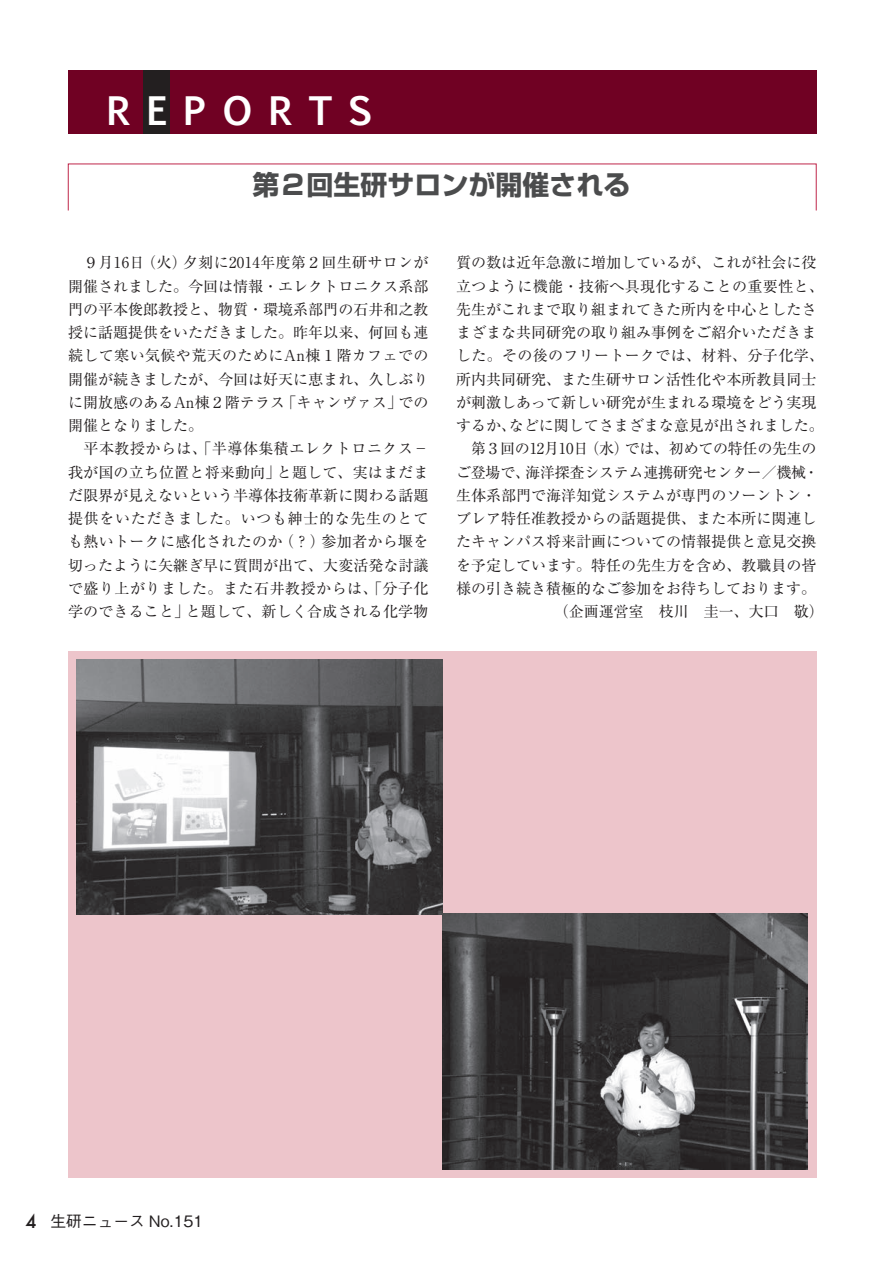
<style>
.page{position:relative;width:893px;height:1263px;background:#fff}
.page>*{position:absolute;margin:0;border:0;box-sizing:border-box;transform-origin:0 0}
.t1{font:700 37.5px "Euphemia UCAS";letter-spacing:.42em;color:#fff}
.t2{font:700 27px "Shin Go Pro";color:#4b4c4d}
.t3{font:500 15.75px "Gothic BBB Pro";color:#231f20}
.t4{font:15px/23.2px "Ryumin Pro";color:#231f20}
.t5{font:15px "Ryumin Pro";letter-spacing:.025em;color:#231f20}
.t6{font:15px "Ryumin Pro";letter-spacing:-.02em;color:#231f20}
.s1{font-family:"Futura";font-size:18px}
</style>
<div class="page">
<div style="left:68px;top:70px;width:748px;height:64px;background:#700123"></div>
<div style="left:143px;top:70px;width:26px;height:64px;background:#231f20"></div>
<div style="left:68px;top:651px;width:748px;height:527px;background:#edc5cb"></div>
<img style="left:77px;top:659px;width:365px;height:255px">
<img style="left:442px;top:914px;width:366px;height:255px">
<h1 class="t1" style="left:107px;top:83px;width:268px">REPORTS</h1>
<h2 class="t2" style="left:252px;top:164px;width:380px">第２回生研サロンが開催される</h2>
<p class="t4" style="left:68px;top:250px;width:362px">　９月16日（火）夕刻に2014年度第２回生研サロンが開催されました。今回は情報・エレクトロニクス系部門の平本俊郎教授と、物質・環境系部門の石井和之教授に話題提供をいただきました。昨年以来、何回も連続して寒い気候や荒天のためにAn棟１階カフェでの開催が続きましたが、今回は好天に恵まれ、久しぶりに開放感のあるAn棟２階テラス「キャンヴァス」での開催となりました。<br>　平本教授からは、「半導体集積エレクトロニクス−我が国の立ち位置と将来動向」と題して、実はまだまだ限界が見えないという半導体技術革新に関わる話題提供をいただきました。いつも紳士的な先生のとても熱いトークに感化されたのか（？）参加者から堰を切ったように矢継ぎ早に質問が出て、大変活発な討議で盛り上がりました。また石井教授からは、「分子化学のできること」と題して、新しく合成される化学物</p>
<p class="t4" style="left:456px;top:250px;width:362px">質の数は近年急激に増加しているが、これが社会に役</p>
<p class="t5" style="left:456px;top:274px;width:369px">立つように機能・技術へ具現化することの重要性と、</p>
<p class="t4" style="left:456px;top:297px;width:362px">先生がこれまで取り組まれてきた所内を中心としたさ</p>
<p class="t4" style="left:456px;top:320px;width:362px">まざまな共同研究の取り組み事例をご紹介いただきま</p>
<p class="t5" style="left:456px;top:344px;width:369px">した。その後のフリートークでは、材料、分子化学、</p>
<p class="t4" style="left:456px;top:366px;width:362px">所内共同研究、また生研サロン活性化や本所教員同士</p>
<p class="t4" style="left:456px;top:390px;width:362px">が刺激しあって新しい研究が生まれる環境をどう実現</p>
<p class="t4" style="left:456px;top:413px;width:369px">するか、などに関してさまざまな意見が出されました。</p>
<p class="t6" style="left:456px;top:437px;width:362px">　第３回の12月10日（水）では、初めての特任の先生の</p>
<p class="t4" style="left:456px;top:459px;width:364px">ご登場で、海洋探査システム連携研究センター／機械・</p>
<p class="t4" style="left:456px;top:483px;width:362px">生体系部門で海洋知覚システムが専門のソーントン・</p>
<p class="t4" style="left:456px;top:506px;width:362px">ブレア特任准教授からの話題提供、また本所に関連し</p>
<p class="t4" style="left:456px;top:529px;width:362px">たキャンパス将来計画についての情報提供と意見交換</p>
<p class="t4" style="left:456px;top:552px;width:362px">を予定しています。特任の先生方を含め、教職員の皆</p>
<p class="t4" style="left:456px;top:576px;width:361px">様の引き続き積極的なご参加をお待ちしております。</p>
<p class="t4" style="left:554px;top:599px;width:271px">（企画運営室　枝川　圭一、大口　敬）</p>
<p class="t3" style="left:26px;top:1208px;width:179px"><span class="s1">4</span> 生研ニュース No.151</p>
</div>
